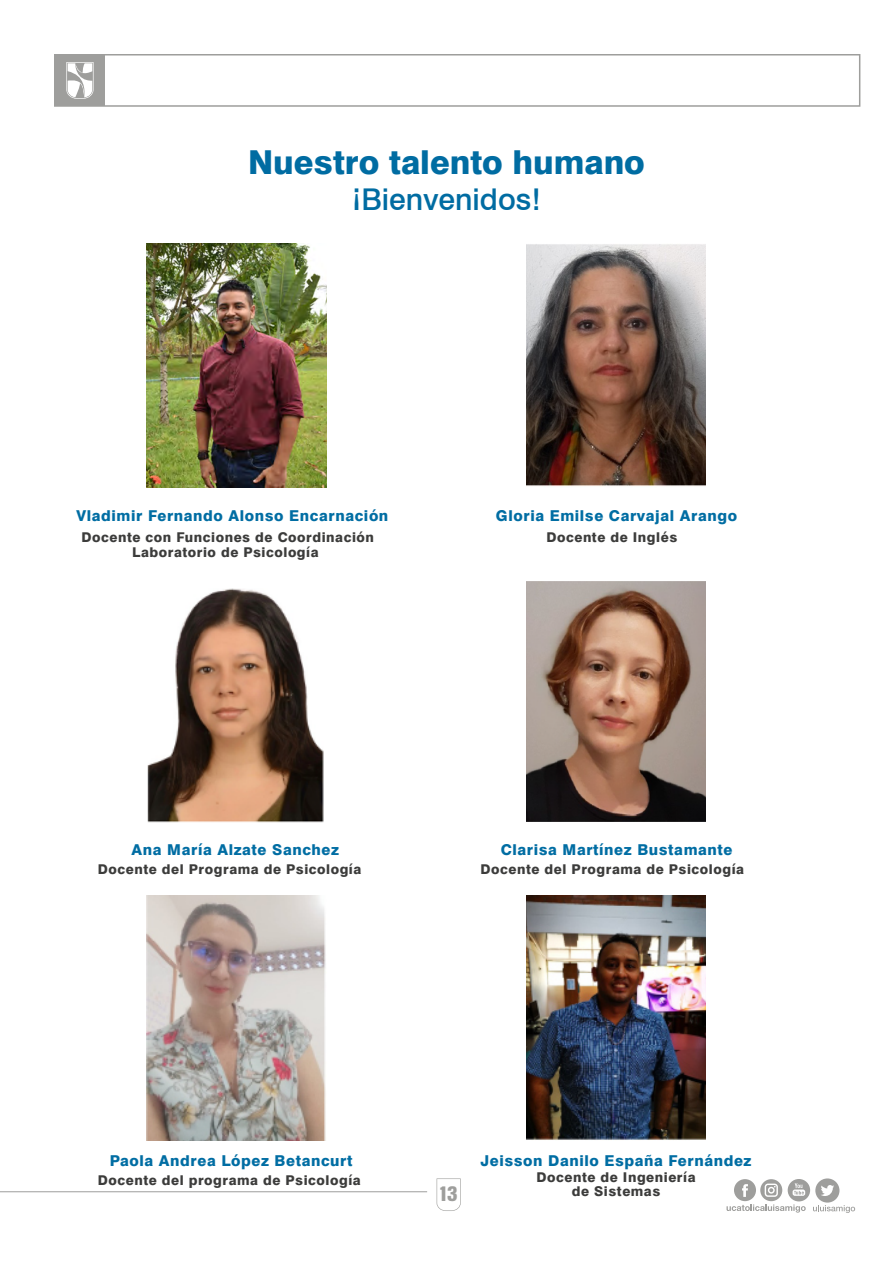
<style>
.page{position:relative;width:893px;height:1263px;background:#fff}
.page>*{position:absolute;margin:0;border:0;box-sizing:border-box;transform-origin:0 0}
.t1{font:800 33px "Swiss 721 BT";color:#006ca2}
.t2{font:500 30px "Swiss 721 BT";color:#006ca2}
.t3{font:700 21px "Helvetica Con BQ";color:#9e9e9c}
.t4{font:800 15px "Swiss 721 BT";letter-spacing:.04em;color:#006da3}
.t5{font:800 13.5px/15px "Swiss 721 BT";letter-spacing:.04em;color:#3c3c3b;text-align:center}
</style>
<div class="page">
<svg style="left:726px;top:1178px;width:129px;height:35px"></svg>
<svg style="left:437px;top:1178px;width:24px;height:33px"></svg>
<div style="left:54px;top:54px;width:806px;height:53px;border:2px solid #9e9e9c"></div>
<div style="left:55px;top:55px;width:50px;height:51px;background:#9e9e9c"></div>
<svg style="left:66px;top:62px;width:28px;height:37px"></svg>
<hr style="left:0;top:1191px;width:427px;height:1px;background:#9e9e9c">
<img style="left:147px;top:243px;width:180px;height:245px">
<img style="left:526px;top:244px;width:180px;height:243px">
<img style="left:147px;top:588px;width:177px;height:235px">
<img style="left:526px;top:581px;width:180px;height:241px">
<img style="left:147px;top:895px;width:179px;height:245px">
<img style="left:526px;top:895px;width:180px;height:245px">
<h1 class="t1" style="left:248px;top:142px;width:398px">Nuestro talento humano</h1>
<h2 class="t2" style="left:352px;top:181px;width:191px">¡Bienvenidos!</h2>
<p class="t4" style="left:77px;top:506px;width:313px">Vladimir Fernando Alonso Encarnación</p>
<p class="t5" style="left:82px;top:529px;width:294px">Docente con Funciones de Coordinación<br>Laboratorio de Psicología</p>
<p class="t4" style="left:496px;top:506px;width:243px">Gloria Emilse Carvajal Arango</p>
<p class="t5" style="left:546px;top:529px;width:132px">Docente de Inglés</p>
<p class="t4" style="left:132px;top:840px;width:209px">Ana María Alzate Sanchez</p>
<p class="t5" style="left:98px;top:861px;width:265px">Docente del Programa de Psicología</p>
<p class="t5" style="left:480px;top:861px;width:265px">Docente del Programa de Psicología</p>
<p class="t4" style="left:501px;top:840px;width:233px">Clarisa Martínez Bustamante</p>
<p class="t4" style="left:110px;top:1151px;width:244px">Paola Andrea López Betancurt</p>
<p class="t4" style="left:480px;top:1151px;width:272px">Jeisson Danilo España Fernández</p>
<p class="t5" style="left:98px;top:1172px;width:264px">Docente del programa de Psicología</p>
<p class="t5" style="left:536px;top:1171px;width:161px;line-height:13.5px">Docente de Ingeniería de Sistemas</p>
<h3 class="t3" style="left:438px;top:1182px;width:21px">13</h3>
</div>
